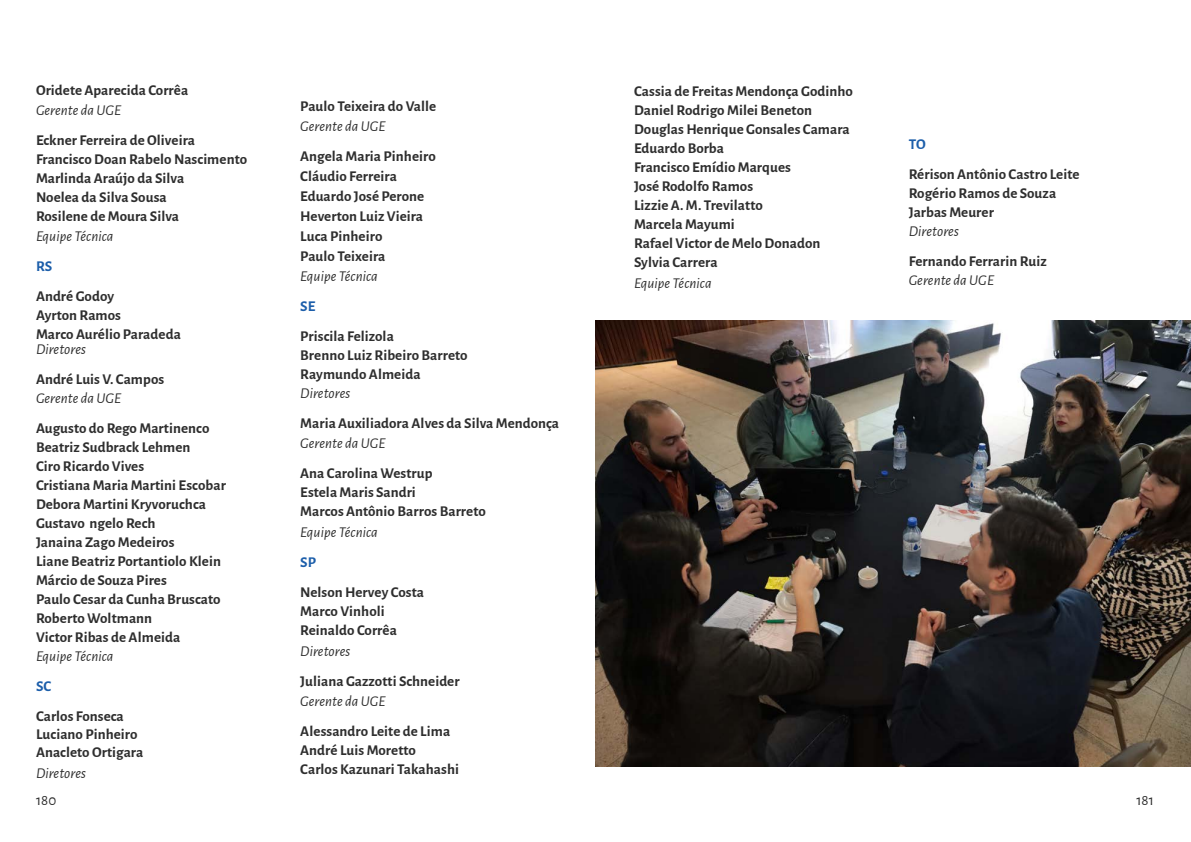
<style>
.page{position:relative;width:1191px;height:842px;background:#fff}
.page>*{position:absolute;margin:0;border:0;box-sizing:border-box;transform-origin:0 0}
.t1{font:700 15px/19px "Alegreya Sans";letter-spacing:.005em;color:#2e2e2e}
.t2{font:italic 15px "Alegreya Sans";letter-spacing:.005em;color:#2e2e2e}
.t3{font:700 15px "Alegreya Sans";letter-spacing:.005em;color:#1c5eaa}
.t4{font:15px "Alegreya Sans";letter-spacing:.005em;color:#2e2e2e}
</style>
<div class="page">
<img style="left:595px;top:320px;width:596px;height:447px">
<p class="t1" style="left:36px;top:80px;width:154px">Oridete Aparecida Corrêa</p>
<p class="t2" style="left:36px;top:99px;width:87px">Gerente da UGE</p>
<p class="t1" style="left:36px;top:129px;width:213px">Eckner Ferreira de Oliveira<br>Francisco Doan Rabelo Nascimento<br>Marlinda Araújo da Silva<br>Noelea da Silva Sousa<br>Rosilene de Moura Silva</p>
<p class="t2" style="left:36px;top:225px;width:79px">Equipe Técnica</p>
<p class="t3" style="left:36px;top:255px;width:18px">RS</p>
<p class="t1" style="left:36px;top:285px;width:146px">André Godoy<br>Ayrton Ramos<br>Marco Aurélio Paradeda</p>
<p class="t2" style="left:36px;top:338px;width:51px">Diretores</p>
<p class="t1" style="left:36px;top:368px;width:130px">André Luis V. Campos</p>
<p class="t2" style="left:36px;top:387px;width:87px">Gerente da UGE</p>
<p class="t1" style="left:36px;top:417px;width:191px">Augusto do Rego Martinenco<br>Beatriz Sudbrack Lehmen<br>Ciro Ricardo Vives<br>Cristiana Maria Martini Escobar<br>Debora Martini Kryvoruchca<br>Gustavo ngelo Rech<br>Janaina Zago Medeiros<br>Liane Beatriz Portantiolo Klein<br>Márcio de Souza Pires<br>Paulo Cesar da Cunha Bruscato<br>Roberto Woltmann<br>Victor Ribas de Almeida</p>
<p class="t2" style="left:36px;top:646px;width:79px">Equipe Técnica</p>
<p class="t3" style="left:36px;top:675px;width:17px">SC</p>
<p class="t1" style="left:36px;top:706px;width:109px;line-height:18px">Carlos Fonseca<br>Luciano Pinheiro<br>Anacleto Ortigara</p>
<p class="t2" style="left:36px;top:763px;width:51px">Diretores</p>
<p class="t4" style="left:36px;top:790px;width:22px">180</p>
<p class="t1" style="left:300px;top:95px;width:137px">Paulo Teixeira do Valle</p>
<p class="t2" style="left:300px;top:116px;width:87px">Gerente da UGE</p>
<p class="t1" style="left:300px;top:145px;width:137px;line-height:20px">Angela Maria Pinheiro<br>Cláudio Ferreira<br>Eduardo José Perone<br>Heverton Luiz Vieira<br>Luca Pinheiro<br>Paulo Teixeira</p>
<p class="t2" style="left:300px;top:265px;width:79px">Equipe Técnica</p>
<p class="t3" style="left:300px;top:295px;width:17px">SE</p>
<p class="t1" style="left:300px;top:325px;width:169px">Priscila Felizola<br>Brenno Luiz Ribeiro Barreto<br>Raymundo Almeida</p>
<p class="t2" style="left:300px;top:382px;width:51px">Diretores</p>
<p class="t1" style="left:300px;top:412px;width:260px">Maria Auxiliadora Alves da Silva Mendonça</p>
<p class="t2" style="left:300px;top:432px;width:87px">Gerente da UGE</p>
<p class="t1" style="left:300px;top:462px;width:187px">Ana Carolina Westrup<br>Estela Maris Sandri<br>Marcos Antônio Barros Barreto</p>
<p class="t2" style="left:300px;top:521px;width:79px">Equipe Técnica</p>
<p class="t3" style="left:300px;top:551px;width:17px">SP</p>
<p class="t1" style="left:300px;top:581px;width:125px">Nelson Hervey Costa<br>Marco Vinholi<br>Reinaldo Corrêa</p>
<p class="t2" style="left:300px;top:641px;width:51px">Diretores</p>
<p class="t1" style="left:300px;top:670px;width:161px">Juliana Gazzotti Schneider</p>
<p class="t2" style="left:300px;top:691px;width:87px">Gerente da UGE</p>
<p class="t1" style="left:300px;top:720px;width:160px">Alessandro Leite de Lima<br>André Luis Moretto<br>Carlos Kazunari Takahashi</p>
<p class="t1" style="left:634px;top:80px;width:220px">Cassia de Freitas Mendonça Godinho<br>Daniel Rodrigo Milei Beneton<br>Douglas Henrique Gonsales Camara<br>Eduardo Borba<br>Francisco Emídio Marques<br>José Rodolfo Ramos<br>Lizzie A. M. Trevilatto<br>Marcela Mayumi<br>Rafael Victor de Melo Donadon<br>Sylvia Carrera</p>
<p class="t2" style="left:634px;top:273px;width:79px">Equipe Técnica</p>
<p class="t3" style="left:909px;top:133px;width:18px">TO</p>
<p class="t1" style="left:909px;top:164px;width:172px">Rérison Antônio Castro Leite<br>Rogério Ramos de Souza<br>Jarbas Meurer</p>
<p class="t2" style="left:909px;top:221px;width:51px">Diretores</p>
<p class="t1" style="left:909px;top:251px;width:139px">Fernando Ferrarin Ruiz</p>
<p class="t2" style="left:909px;top:270px;width:87px">Gerente da UGE</p>
<p class="t4" style="left:1136px;top:790px;width:19px">181</p>
</div>
